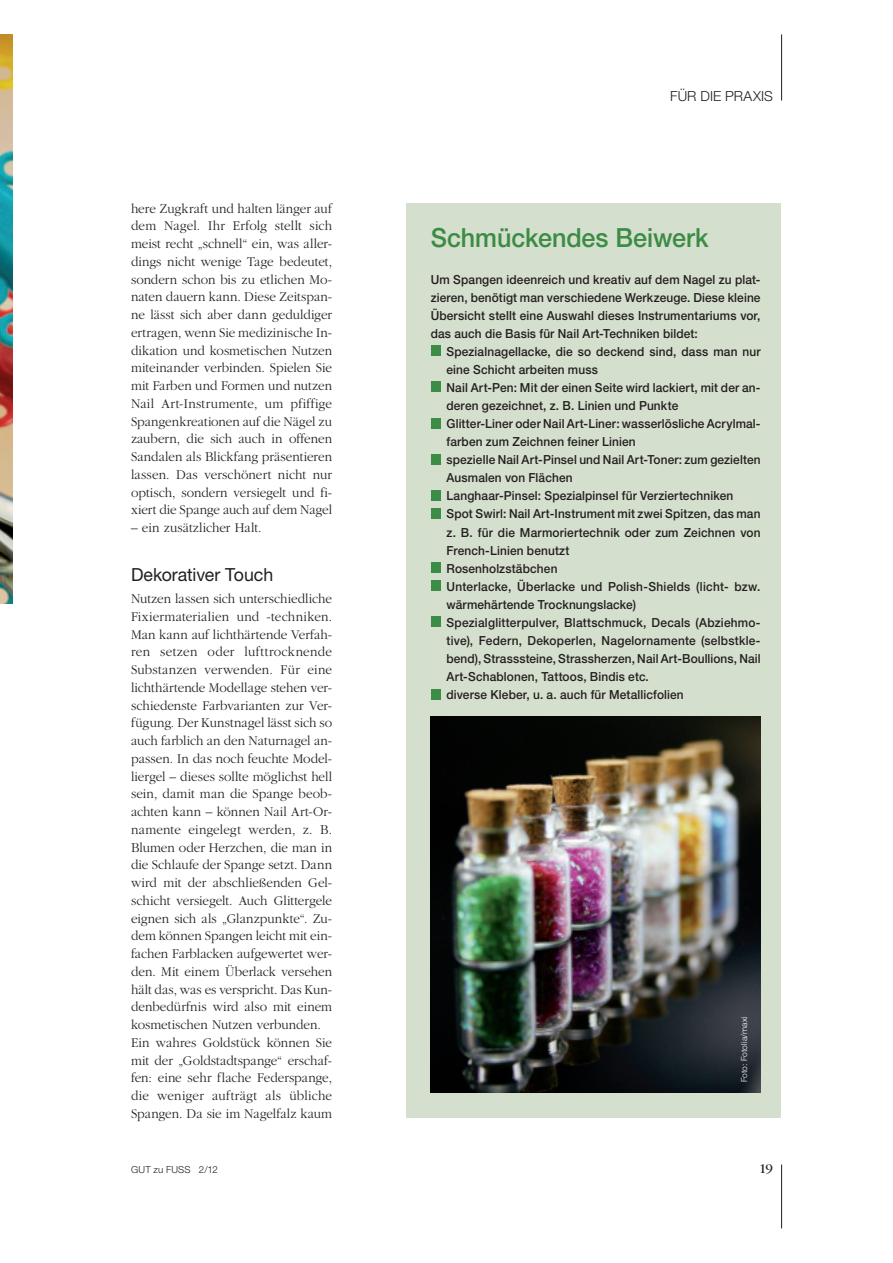
<style>
.page{position:relative;width:893px;height:1263px;background:#fff}
.page>*{position:absolute;margin:0;border:0;box-sizing:border-box;transform-origin:0 0}
.t1{font:500 26.4px "Helvetica Neue LT";letter-spacing:-.005em;color:#3b8c45;scale:.95 1}
.t2{font:18px "Helvetica Neue LT";letter-spacing:-.005em;color:#231f20}
.t3{font:300 13.95px/17.7px "Garamond LT";color:#231f20;text-align:justify;scale:.95 1}
.t4{font:300 13.95px "Helvetica Neue LT";letter-spacing:.005em;color:#231f20}
.t5{font:13.95px "Garamond LT";color:#231f20}
.t6{font:500 12.45px/18px "Helvetica Neue LT";letter-spacing:.015em;color:#231f20;text-align:justify;scale:.95 1}
.t7{font:300 9.75px "Helvetica Neue LT";letter-spacing:.015em;color:#231f20}
.t8{font:300 8.4px "Helvetica Neue LT";letter-spacing:.015em;color:#fff}
</style>
<div class="page">
<hr style="left:781px;top:1165px;width:1px;height:63px;background:#231f20">
<div style="left:406px;top:204px;width:374px;height:914px;background:#d5dfcd"></div>
<img style="left:0;top:34px;width:13px;height:569px">
<img style="left:430px;top:717px;width:330px;height:376px">
<div style="left:430px;top:346px;width:10px;height:10px;background:#3b8c45"></div>
<div style="left:430px;top:382px;width:10px;height:10px;background:#3b8c45"></div>
<div style="left:430px;top:418px;width:10px;height:10px;background:#3b8c45"></div>
<div style="left:430px;top:454px;width:10px;height:10px;background:#3b8c45"></div>
<div style="left:430px;top:490px;width:10px;height:10px;background:#3b8c45"></div>
<div style="left:430px;top:508px;width:10px;height:10px;background:#3b8c45"></div>
<div style="left:430px;top:563px;width:10px;height:10px;background:#3b8c45"></div>
<div style="left:430px;top:581px;width:10px;height:10px;background:#3b8c45"></div>
<div style="left:430px;top:617px;width:10px;height:10px;background:#3b8c45"></div>
<div style="left:430px;top:689px;width:10px;height:10px;background:#3b8c45"></div>
<hr style="left:781px;top:34px;width:1px;height:67px;background:#231f20">
<p class="t3" style="left:131px;top:200px;width:213px">here Zugkraft und halten länger auf dem Nagel. Ihr Erfolg stellt sich meist recht „schnell“ ein, was aller&shy;dings nicht wenige Tage bedeutet, sondern schon bis zu etlichen Mo&shy;naten dauern kann. Diese Zeitspan&shy;ne lässt sich aber dann geduldiger ertragen, wenn Sie medizinische In&shy;dikation und kosmetischen Nutzen miteinander verbinden. Spielen Sie mit Farben und Formen und nutzen Nail Art-Instrumente, um pfiffige Spangenkreationen auf die Nägel zu zaubern, die sich auch in offenen Sandalen als Blickfang präsentieren lassen. Das verschönert nicht nur optisch, sondern versiegelt und fi&shy;xiert die Spange auch auf dem Nagel</p>
<p class="t3" style="left:131px;top:520px;width:139px">– ein zusätzlicher Halt.</p>
<p class="t2" style="left:131px;top:567px;width:144px">Dekorativer Touch</p>
<p class="t3" style="left:131px;top:591px;width:213px;text-align:left">Nutzen lassen sich unterschiedliche Fixiermaterialien und -techniken.<br>Man kann auf lichthärtende Verfah&shy;ren setzen oder lufttrocknende Subs tanzen verwenden. Für eine lichthärtende Modellage stehen ver&shy;schiedenste Farbvarianten zur Ver&shy;fügung. Der Kunstnagel lässt sich so auch farblich an den Naturnagel an&shy;passen. In das noch feuchte Model&shy;liergel – dieses sollte möglichst hell sein, damit man die Spange beob&shy;achten kann – können Nail Art-Or&shy;namente eingelegt werden, z. B.<br>Blumen oder Herzchen, die man in die Schlaufe der Spange setzt. Dann wird mit der abschließenden Gel&shy;schicht versiegelt. Auch Glittergele eignen sich als „Glanzpunkte“. Zu&shy;dem können Spangen leicht mit ein&shy;fachen Farblacken aufgewertet wer&shy;den. Mit einem Überlack versehen hält das, was es verspricht. Das Kun&shy;denbedürfnis wird also mit einem kosmetischen Nutzen verbunden.<br>Ein wahres Goldstück können Sie mit der „Goldstadtspange“ erschaf&shy;fen: eine sehr flache Federspange, die weniger aufträgt als übliche Spangen. Da sie im Nagelfalz kaum</p>
<p class="t4" style="left:670px;top:88px;width:104px">FÜR DIE PRAXIS</p>
<h1 class="t1" style="left:430px;top:228px;width:294px">Schmückendes Beiwerk</h1>
<p class="t6" style="left:430px;top:271px;width:349px">Um Spangen ideenreich und kreativ auf dem Nagel zu plat&shy;zieren, benötigt man verschiedene Werkzeuge. Diese kleine Übersicht stellt eine Auswahl dieses Instrumentariums vor, das auch die Basis für Nail Art-Techniken bildet:</p>
<p class="t6" style="left:446px;top:344px;width:332px;text-align:left">Spezialnagellacke, die so deckend sind, dass man nur eine Schicht arbeiten muss<br>Nail Art-Pen: Mit der einen Seite wird lackiert, mit der an&shy;deren gezeichnet, z. B. Linien und Punkte<br>Glitter-Liner oder Nail Art-Liner: wasserlösliche Acrylmal&shy;farben zum Zeichnen feiner Linien<br>spezielle Nail Art-Pinsel und Nail Art-Toner: zum gezielten Ausmalen von Flächen<br>Langhaar-Pinsel: Spezialpinsel für Verziertechniken Spot Swirl: Nail Art-Instrument mit zwei Spitzen, das man z. B. für die Marmoriertechnik oder zum Zeichnen von French-Linien benutzt<br>Rosenholzstäbchen<br>Unterlacke, Überlacke und Polish-Shields (licht- bzw. wärmehärtende Trocknungslacke)<br>Spezialglitterpulver, Blattschmuck, Decals (Abziehmo&shy;tive), Federn, Dekoperlen, Nagelornamente (selbstkle&shy;bend), Strasssteine, Strassherzen, Nail Art-Boullions, Nail Art-Schablonen, Tattoos, Bindis etc.<br>diverse Kleber, u. a. auch für Metallicfolien</p>
<p class="t8" style="left:739px;top:1082px;width:68px;rotate:-90deg">Foto: Fotolia/maxi</p>
<p class="t7" style="left:131px;top:1164px;width:88px">GUT zu FUSS 2/12</p>
<p class="t5" style="left:759px;top:1164px;width:15px">19</p>
</div>
